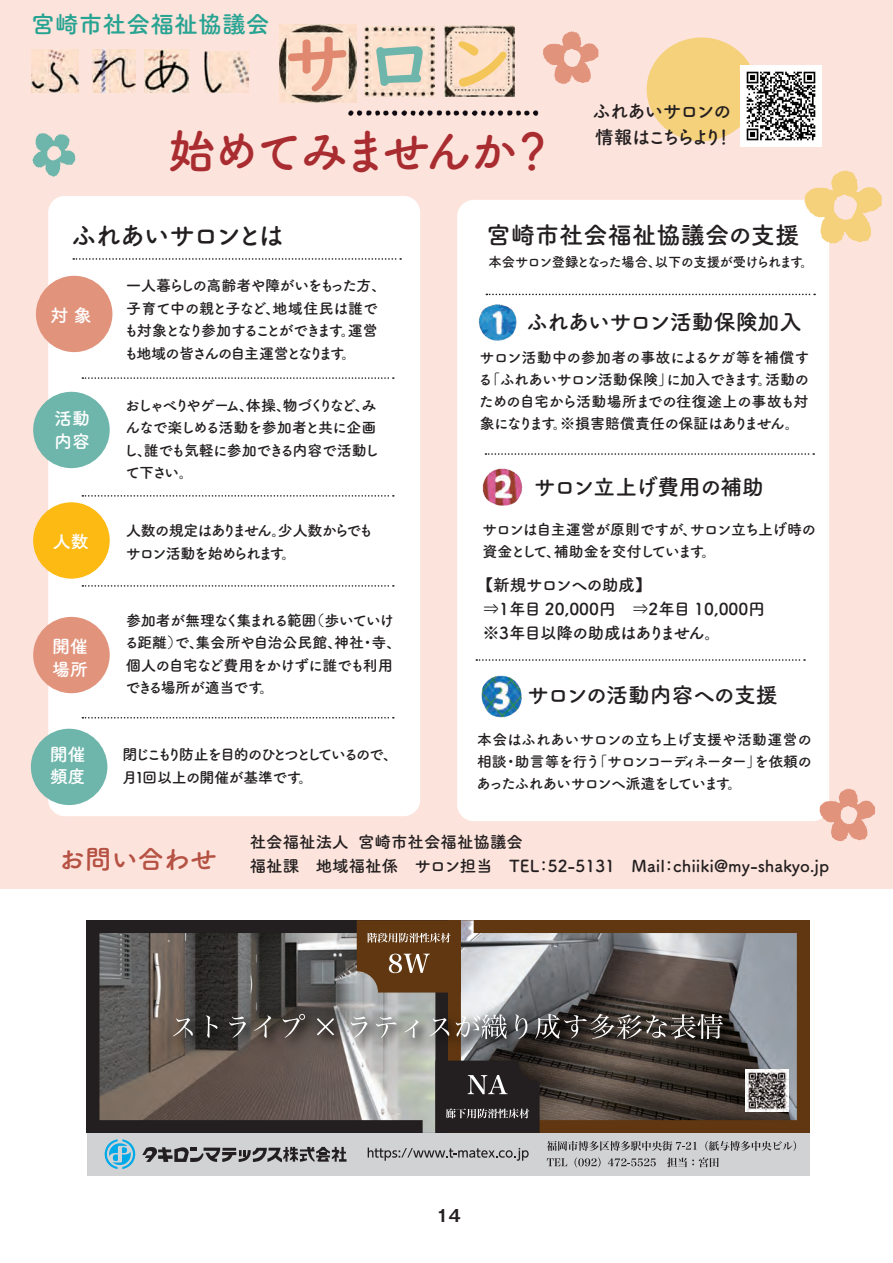
<style>
.page{position:relative;width:893px;height:1263px;background:#fff}
.page>*{position:absolute;margin:0;border:0;box-sizing:border-box;transform-origin:0 0}
.t1{font:700 47.7px "Tsuku A Rd Gothic";letter-spacing:-.1em;color:#a92c30}
.t2{font:700 26.7px "Tsuku A Rd Gothic";letter-spacing:-.01em;color:#b65244}
.t3{font:700 25.8px "Tsuku A Rd Gothic";letter-spacing:-.07em;color:#231f20}
.t4{font:700 24.15px "Tsuku A Rd Gothic";color:#231f20}
.t5{font:700 23.85px "Tsuku A Rd Gothic";color:#27a493}
.t6{font:700 21.9px "Tsuku A Rd Gothic";letter-spacing:-.035em;color:#231f20}
.t7{font:700 21.75px "Tsuku A Rd Gothic";letter-spacing:-.05em;color:#231f20}
.t8{font:700 18.6px/26.1px "Tsuku A Rd Gothic";letter-spacing:-.085em;color:#231f20}
.t9{font:700 18px/22.5px "Tsuku A Rd Gothic";color:#fff}
.t10{font:700 16.5px/24px "Tsuku A Rd Gothic";color:#231f20}
.t11{font:700 16.5px/24px "Tsuku A Rd Gothic";letter-spacing:-.04em;color:#231f20}
.t12{font:16.5px "Gothic MB101 De B";color:#231f20}
.t13{font:700 15px/22.2px "Tsuku A Rd Gothic";letter-spacing:-.08em;color:#231f20}
.t14{font:700 15px/22.5px "Tsuku A Rd Gothic";letter-spacing:-.055em;color:#231f20}
.t15{font:700 15px/22.5px "Tsuku A Rd Gothic";letter-spacing:-.1em;color:#231f20}
.t16{font:700 15px/22.5px "Tsuku A Rd Gothic";letter-spacing:-.125em;color:#231f20}
.t17{font:700 15px/22.5px "Tsuku A Rd Gothic";letter-spacing:-.115em;color:#231f20}
.t18{font:700 14.85px/22.2px "Tsuku A Rd Gothic";letter-spacing:-.085em;color:#231f20;text-align:justify}
.t19{font:700 13.8px "Tsuku A Rd Gothic";letter-spacing:-.06em;color:#231f20}
</style>
<div class="page">
<div style="left:0;top:0;width:893px;height:888px;background:#fce3dc"></div>
<div style="left:457px;top:200px;width:372px;height:621px;background:#fff;border-radius:17px"></div>
<div style="left:48px;top:196px;width:372px;height:620px;background:#fff;border-radius:17px"></div>
<div style="left:647px;top:38px;width:109px;height:103px;background:#f5d17b;border-radius:50%"></div>
<svg style="left:32px;top:133px;width:43px;height:44px"></svg>
<svg style="left:804px;top:170px;width:78px;height:74px"></svg>
<svg style="left:543px;top:31px;width:56px;height:53px"></svg>
<img style="left:478px;top:304px;width:39px;height:37px">
<img style="left:481px;top:675px;width:41px;height:43px">
<img style="left:741px;top:66px;width:81px;height:80px">
<img style="left:348px;top:110px;width:191px;height:6px">
<img style="left:32px;top:50px;width:47px;height:42px">
<img style="left:93px;top:50px;width:42px;height:42px">
<img style="left:145px;top:50px;width:43px;height:42px">
<img style="left:204px;top:51px;width:45px;height:42px">
<img style="left:279px;top:25px;width:78px;height:77px">
<img style="left:364px;top:27px;width:70px;height:70px">
<img style="left:444px;top:26px;width:71px;height:71px">
<svg style="left:288px;top:37px;width:58px;height:54px"></svg>
<svg style="left:376px;top:46px;width:47px;height:40px"></svg>
<svg style="left:458px;top:41px;width:48px;height:46px"></svg>
<svg style="left:485px;top:453px;width:329px;height:2px"></svg>
<svg style="left:486px;top:294px;width:329px;height:1px"></svg>
<svg style="left:476px;top:659px;width:329px;height:2px"></svg>
<svg style="left:819px;top:788px;width:56px;height:53px"></svg>
<div style="left:36px;top:276px;width:76px;height:76px;background:#e2937c;border-radius:50%"></div>
<div style="left:33px;top:392px;width:77px;height:76px;background:#6eb6ab;border-radius:50%"></div>
<div style="left:33px;top:502px;width:77px;height:77px;background:#fcba13;border-radius:50%"></div>
<div style="left:33px;top:617px;width:77px;height:76px;background:#e2937c;border-radius:50%"></div>
<div style="left:31px;top:729px;width:76px;height:76px;background:#6eb6ab;border-radius:50%"></div>
<svg style="left:82px;top:495px;width:312px;height:2px"></svg>
<svg style="left:82px;top:377px;width:312px;height:2px"></svg>
<svg style="left:73px;top:258px;width:328px;height:2px"></svg>
<svg style="left:82px;top:585px;width:312px;height:2px"></svg>
<svg style="left:82px;top:717px;width:312px;height:1px"></svg>
<img style="left:482px;top:468px;width:41px;height:38px">
<div style="left:87px;top:920px;width:361px;height:213px;background:#231f20"></div>
<div style="left:448px;top:920px;width:362px;height:213px;background:#603711"></div>
<img style="left:461px;top:920px;width:336px;height:200px">
<img style="left:99px;top:933px;width:336px;height:200px">
<svg style="left:357px;top:920px;width:94px;height:72px;background:#714d2d"></svg>
<svg style="left:435px;top:1060px;width:105px;height:73px;background:#322e2e"></svg>
<img style="left:746px;top:1069px;width:42px;height:42px">
<img style="left:164px;top:1005px;width:576px;height:52px">
<svg style="left:173px;top:1018px;width:20px;height:18px"></svg>
<svg style="left:206px;top:1015px;width:11px;height:23px"></svg>
<svg style="left:229px;top:1016px;width:17px;height:22px"></svg>
<svg style="left:254px;top:1016px;width:17px;height:22px"></svg>
<svg style="left:283px;top:1014px;width:22px;height:24px"></svg>
<svg style="left:317px;top:1018px;width:17px;height:17px"></svg>
<svg style="left:351px;top:1016px;width:16px;height:22px"></svg>
<svg style="left:376px;top:1017px;width:21px;height:21px"></svg>
<svg style="left:404px;top:1020px;width:14px;height:18px"></svg>
<svg style="left:429px;top:1018px;width:20px;height:18px"></svg>
<svg style="left:456px;top:1014px;width:51px;height:25px"></svg>
<svg style="left:515px;top:1014px;width:12px;height:25px"></svg>
<svg style="left:535px;top:1014px;width:188px;height:25px;background:#5a5552"></svg>
<div style="left:87px;top:1133px;width:723px;height:42px;background:#d1d2d4"></div>
<svg style="left:105px;top:1139px;width:30px;height:30px"></svg>
<svg style="left:142px;top:1147px;width:205px;height:15px"></svg>
<svg style="left:368px;top:1147px;width:161px;height:14px"></svg>
<svg style="left:547px;top:1141px;width:150px;height:10px"></svg>
<svg style="left:705px;top:1141px;width:91px;height:10px"></svg>
<svg style="left:547px;top:1158px;width:20px;height:8px"></svg>
<svg style="left:574px;top:1157px;width:27px;height:10px"></svg>
<svg style="left:608px;top:1158px;width:48px;height:8px"></svg>
<svg style="left:667px;top:1157px;width:52px;height:10px"></svg>
<h3 class="t5" style="left:31px;top:6px;width:240px">宮崎市社会福祉協議会</h3>
<h1 class="t1" style="left:168px;top:115px;width:390px">始めてみませんか？</h1>
<p class="t8" style="left:592px;top:97px;width:142px">ふれあいサロンの情報はこちらより！</p>
<h3 class="t3" style="left:71px;top:216px;width:215px">ふれあいサロンとは</h3>
<h3 class="t4" style="left:486px;top:216px;width:315px">宮崎市社会福祉協議会の支援</h3>
<p class="t19" style="left:488px;top:251px;width:327px">本会サロン登録となった場合、以下の支援が受けられます。</p>
<p class="t9" style="left:51px;top:302px;width:43px">対 象</p>
<p class="t9" style="left:54px;top:406px;width:37px">活動内容</p>
<p class="t9" style="left:53px;top:529px;width:37px">人数</p>
<p class="t9" style="left:52px;top:634px;width:37px">開催場所</p>
<p class="t9" style="left:50px;top:742px;width:37px">開催頻度</p>
<p class="t13" style="left:124px;top:273px;width:264px">一人暮らしの高齢者や障がいをもった方、子育て中の親と子など、地域住民は誰でも対象となり参加することができます。運営も地域の皆さんの自主運営となります。</p>
<p class="t15" style="left:124px;top:393px;width:257px">おしゃべりやゲーム、体操、物づくりなど、みんなで楽しめる活動を参加者と共に企画し、誰でも気軽に参加できる内容で活動して下さい。</p>
<p class="t17" style="left:126px;top:518px;width:249px">人数の規定はありません。少人数からでもサロン活動を始められます。</p>
<p class="t14" style="left:124px;top:608px;width:279px">参加者が無理なく集まれる範囲（歩いていける距離）で、集会所や自治公民館、神社・寺、個人の自宅など費用をかけずに誰でも利用できる場所が適当です。</p>
<p class="t16" style="left:122px;top:742px;width:277px">閉じこもり防止を目的のひとつとしているので、月１回以上の開催が基準です。</p>
<h3 class="t6" style="left:526px;top:304px;width:277px">ふれあいサロン活動保険加入</h3>
<p class="t13" style="left:478px;top:345px;width:333px;text-align:justify">サロン活動中の参加者の事故によるケガ等を補償する「ふれあいサロン活動保険」に加入できます。活動のための自宅から活動場所までの往復途上の事故も対象になります。※損害賠償責任の保証はありません。</p>
<h3 class="t7" style="left:534px;top:470px;width:232px">サロン立上げ費用の補助</h3>
<p class="t13" style="left:482px;top:517px;width:336px">サロンは自主運営が原則ですが、サロン立ち上げ時の資金として、補助金を交付しています。</p>
<p class="t11" style="left:483px;top:572px;width:284px;text-indent:-6px">【新規サロンへの助成】<br>⇒1年目 20,000円　⇒2年目 10,000円※3年目以降の助成はありません。</p>
<h3 class="t7" style="left:527px;top:678px;width:252px">サロンの活動内容への支援</h3>
<p class="t18" style="left:476px;top:727px;width:338px">本会はふれあいサロンの立ち上げ支援や活動運営の相談・助言等を行う「サロンコーディネーター」を依頼のあったふれあいサロンへ派遣をしています。</p>
<h2 class="t2" style="left:58px;top:838px;width:160px">お問い合わせ</h2>
<p class="t10" style="left:250px;top:829px;width:581px">社会福祉法人 宮崎市社会福祉協議会<br>福祉課　地域福祉係　サロン担当　TEL：52-5131　Mail：chiiki@my-shakyo.jp</p>
<p class="t12" style="left:436px;top:1204px;width:27px">14</p>
</div>
